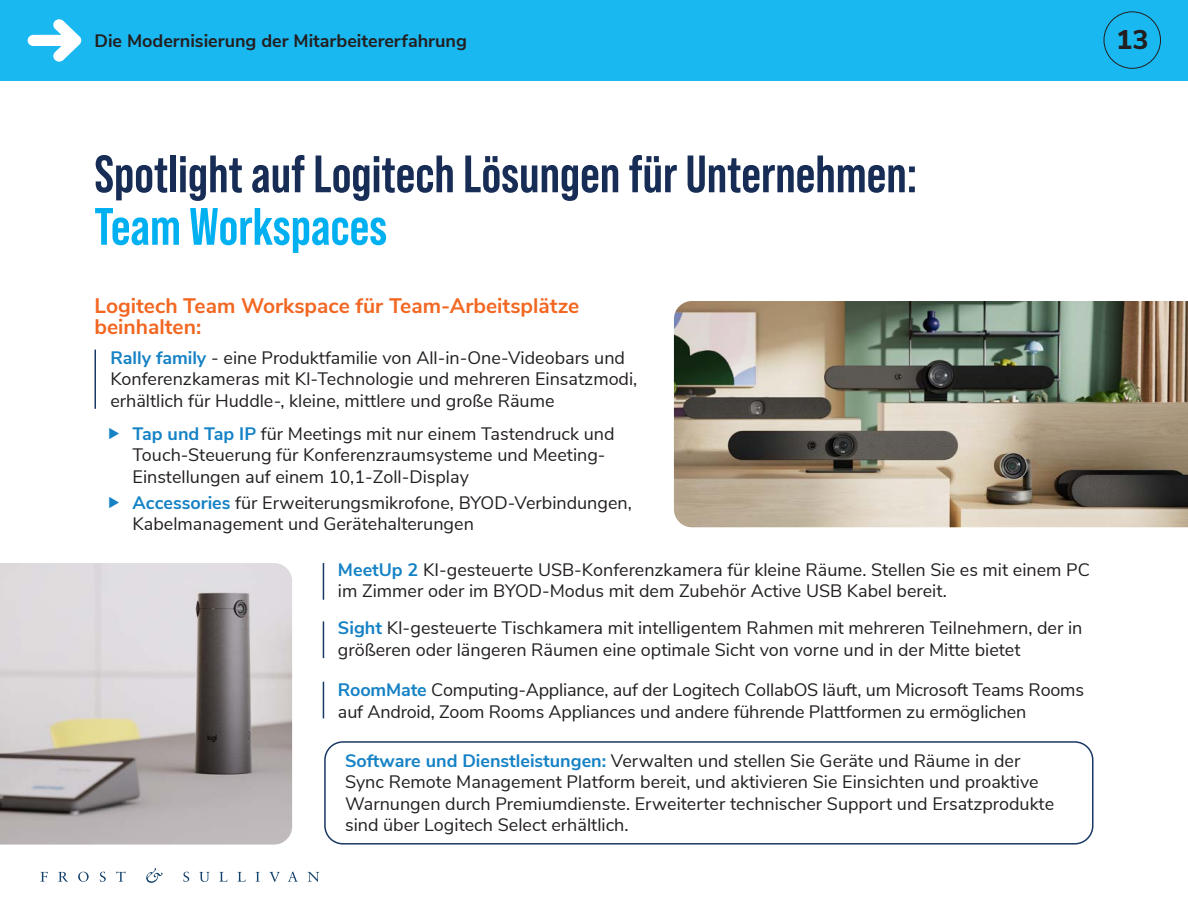
<style>
.page{position:relative;width:1188px;height:918px;background:#fff}
.page>*{position:absolute;margin:0;border:0;box-sizing:border-box;transform-origin:0 0}
._1st_Lvl_Header{font:700 52.5px/52.5px "Bebas Neue Pro";color:#172d55}
.t1{font:800 27px "Nunito Sans";color:#231f20}
._2nd_Lvl_Header{font:700 21px/21px "Nunito Sans";color:#f26722}
.Body_Text{font:18px/21.6px "Nunito Sans";color:#231f20}
.Bullet_List{font:18px/21.6px "Nunito Sans";color:#231f20}
.t2{font:700 18px "Nunito Sans";color:#231f20}
.s1{color:#00b0f0}
.s2{font-weight:700;color:#1582c5}
</style>
<div class="page">
<div style="left:0;top:0;width:1188px;height:81px;background:#1ab8f1"></div>
<svg style="left:28px;top:19px;width:53px;height:43px"></svg>
<div style="left:1104px;top:11px;width:57px;height:58px;border:1px solid #231f20;border-radius:50%"></div>
<svg style="left:40px;top:872px;width:8px;height:10px"></svg>
<svg style="left:58px;top:872px;width:10px;height:10px"></svg>
<svg style="left:78px;top:872px;width:11px;height:10px"></svg>
<svg style="left:100px;top:872px;width:6px;height:10px"></svg>
<svg style="left:116px;top:872px;width:10px;height:10px"></svg>
<svg style="left:183px;top:872px;width:6px;height:10px"></svg>
<svg style="left:199px;top:872px;width:11px;height:10px"></svg>
<svg style="left:219px;top:872px;width:9px;height:10px"></svg>
<svg style="left:238px;top:872px;width:8px;height:10px"></svg>
<svg style="left:256px;top:872px;width:4px;height:10px"></svg>
<svg style="left:269px;top:872px;width:11px;height:10px"></svg>
<svg style="left:288px;top:872px;width:10px;height:10px"></svg>
<svg style="left:308px;top:872px;width:11px;height:10px"></svg>
<svg style="left:146px;top:868px;width:17px;height:15px"></svg>
<hr style="left:94px;top:350px;width:2px;height:59px;background:#183863">
<img style="left:674px;top:301px;width:514px;height:226px">
<img style="left:0;top:563px;width:292px;height:282px">
<hr style="left:323px;top:682px;width:1px;height:36px;background:#183863">
<hr style="left:323px;top:621px;width:1px;height:37px;background:#183863">
<hr style="left:323px;top:563px;width:1px;height:37px;background:#183863">
<div style="left:324px;top:741px;width:769px;height:104px;border:2px solid #183863;border-radius:18px"></div>
<p class="t2" style="left:94px;top:28px;width:374px">Die Modernisierung der Mitarbeitererfahrung</p>
<h2 class="t1" style="left:1116px;top:19px;width:34px">13</h2>
<h1 class="_1st_Lvl_Header" style="left:94px;top:147px;width:824px">Spotlight auf Logitech Lösungen für Unternehmen:<br><span class="s1">Team Workspaces</span></h1>
<h2 class="_2nd_Lvl_Header" style="left:94px;top:294px;width:486px">Logitech Team Workspace für Team-Arbeitsplätze beinhalten:</h2>
<p class="Body_Text" style="left:110px;top:346px;width:529px"><span class="s2">Rally family</span> - eine Produktfamilie von All-in-One-Videobars und<br>Konferenzkameras mit KI-Technologie und mehreren Einsatzmodi, erhältlich für Huddle-, kleine, mittlere und große Räume</p>
<p class="Bullet_List" style="left:133px;top:421px;width:483px"><span class="s2">Tap und Tap IP</span> für Meetings mit nur einem Tastendruck und<br>Touch-Steuerung für Konferenzraumsysteme und Meeting-<br>Einstellungen auf einem 10,1-Zoll-Display</p>
<p class="Bullet_List" style="left:133px;top:490px;width:501px"><span class="s2">Accessories</span> für Erweiterungsmikrofone, BYOD-Verbindungen,<br>Kabelmanagement und Gerätehalterungen</p>
<p class="Body_Text" style="left:338px;top:558px;width:753px"><span class="s2">MeetUp 2</span> KI-gesteuerte USB-Konferenzkamera für kleine Räume. Stellen Sie es mit einem PC im Zimmer oder im BYOD-Modus mit dem Zubehör Active USB Kabel bereit.</p>
<p class="Body_Text" style="left:338px;top:616px;width:746px"><span class="s2">Sight</span> KI-gesteuerte Tischkamera mit intelligentem Rahmen mit mehreren Teilnehmern, der in größeren oder längeren Räumen eine optimale Sicht von vorne und in der Mitte bietet</p>
<p class="Body_Text" style="left:338px;top:678px;width:748px"><span class="s2">RoomMate</span> Computing-Appliance, auf der Logitech CollabOS läuft, um Microsoft Teams Rooms auf Android, Zoom Rooms Appliances und andere führende Plattformen zu ermöglichen</p>
<p class="Body_Text" style="left:345px;top:749px;width:711px"><span class="s2">Software und Dienstleistungen:</span> Verwalten und stellen Sie Geräte und Räume in der Sync Remote Management Platform bereit, und aktivieren Sie Einsichten und proaktive Warnungen durch Premiumdienste. Erweiterter technischer Support und Ersatzprodukte sind über Logitech Select erhältlich.</p>
</div>
